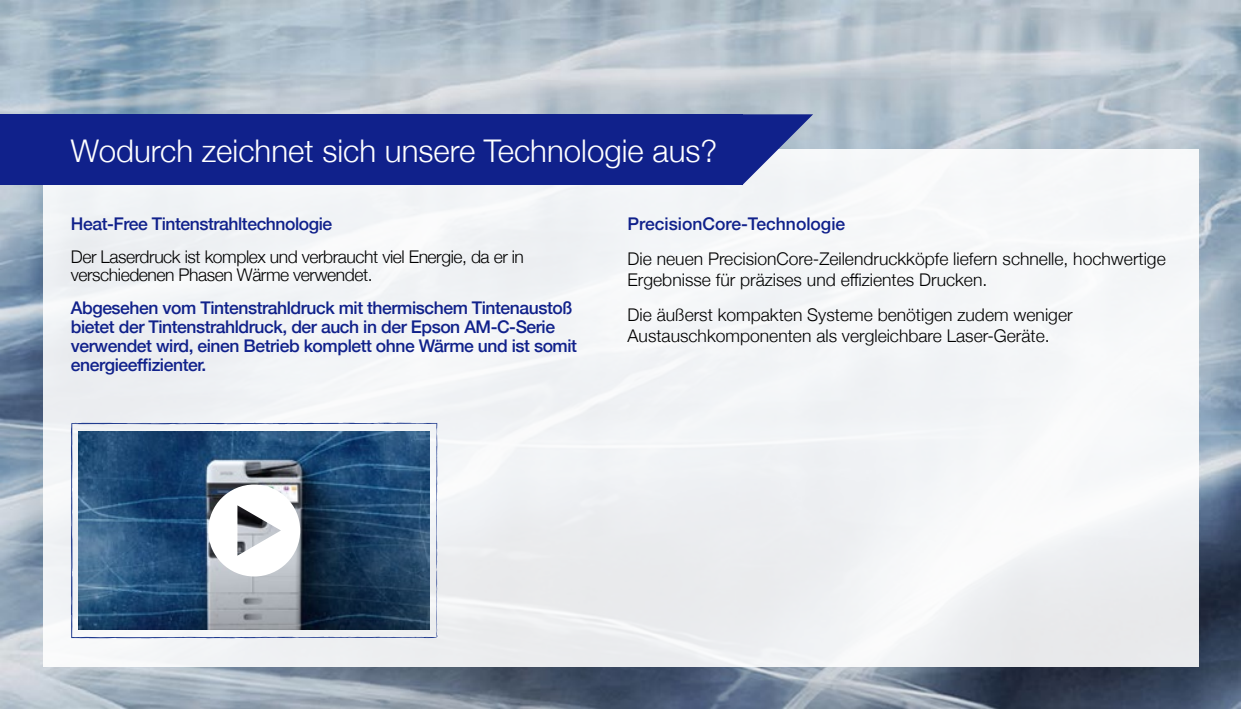
<style>
.page{position:relative;width:1241px;height:709px;background:#fff}
.page>*{position:absolute;margin:0;border:0;box-sizing:border-box;transform-origin:0 0}
.t1{font:300 31.25px "Helvetica Neue";color:#fff}
.t2{font:500 17.5px/18.8px "Helvetica Neue";letter-spacing:-.025em;color:#10218b}
.t3{font:300 17.5px/21px "Helvetica Neue";color:#000}
.t4{font:300 17.5px/18.8px "Helvetica Neue";letter-spacing:-.025em;color:#000}
.t5{font:500 17.5px "Helvetica Neue";color:#10218b}
</style>
<div class="page">
<img style="left:0;top:0;width:1240px;height:709px">
<div style="left:43px;top:149px;width:1155px;height:517px;background:#f2f4f6"></div>
<div style="left:0;top:114px;width:742px;height:71px;background:#10218b"></div>
<svg style="left:742px;top:114px;width:71px;height:71px"></svg>
<svg style="left:71px;top:423px;width:366px;height:215px"></svg>
<svg style="left:436px;top:429px;width:2px;height:10px"></svg>
<svg style="left:436px;top:615px;width:2px;height:23px"></svg>
<svg style="left:248px;top:423px;width:10px;height:2px"></svg>
<svg style="left:208px;top:484px;width:92px;height:92px"></svg>
<h1 class="t1" style="left:71px;top:126px;width:648px">Wodurch zeichnet sich unsere Technologie aus?</h1>
<p class="t2" style="left:71px;top:213px;width:263px">Heat-Free Tintenstrahltechnologie</p>
<p class="t4" style="left:71px;top:246px;width:454px">Der Laserdruck ist komplex und verbraucht viel Energie, da er in verschiedenen Phasen Wärme verwendet.</p>
<p class="t2" style="left:71px;top:297px;width:507px">Abgesehen vom Tintenstrahldruck mit thermischem Tintenaustoß bietet der Tintenstrahldruck, der auch in der Epson AM-C-Serie verwendet wird, einen Betrieb komplett ohne Wärme und ist somit energieeffizienter.</p>
<p class="t5" style="left:627px;top:209px;width:219px">PrecisionCore-Technologie</p>
<p class="t3" style="left:627px;top:247px;width:539px">Die neuen PrecisionCore-Zeilendruckköpfe liefern schnelle, hochwertige<br>Ergebnisse für präzises und effizientes Drucken.</p>
<p class="t3" style="left:627px;top:303px;width:446px">Die äußerst kompakten Systeme benötigen zudem weniger<br>Austauschkomponenten als vergleichbare Laser-Geräte.</p>
</div>
